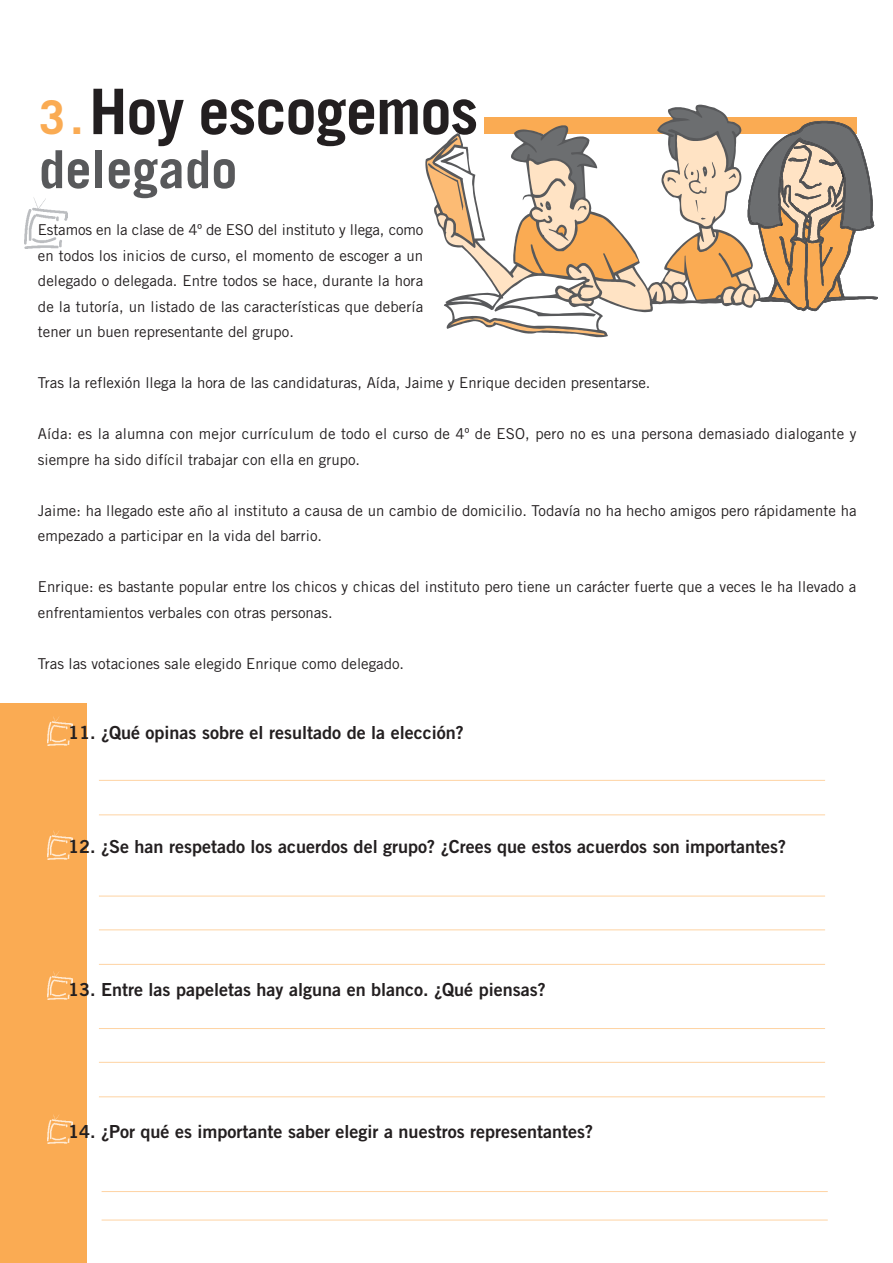
<style>
.page{position:relative;width:893px;height:1263px;background:#fff}
.page>*{position:absolute;margin:0;border:0;box-sizing:border-box;transform-origin:0 0}
.t1{font:700 62.85px "Trade Gothic";letter-spacing:-.02em;color:#231f20}
.t2{font:700 52.5px "Trade Gothic";color:#58595b}
.t3{font:18px "Trade Gothic Bold Two";color:#231f20}
.t4{font:15px/25.5px "Trade Gothic";color:#231f20}
.s1{font-size:46.5px;color:#faab53}
</style>
<div class="page">
<svg style="left:427px;top:105px;width:450px;height:230px"></svg>
<div style="left:0;top:703px;width:86px;height:560px;background:#faab53"></div>
<img style="left:48px;top:830px;width:25px;height:30px">
<img style="left:48px;top:1114px;width:25px;height:29px">
<hr style="left:99px;top:1062px;width:726px;height:1px;background:#fed3a3">
<hr style="left:99px;top:1028px;width:726px;height:1px;background:#fed3a3">
<hr style="left:99px;top:1096px;width:726px;height:1px;background:#fed3a3">
<hr style="left:99px;top:780px;width:726px;height:1px;background:#fed3a3">
<hr style="left:99px;top:814px;width:726px;height:1px;background:#fed3a3">
<hr style="left:102px;top:1191px;width:725px;height:1px;background:#fed3a3">
<hr style="left:102px;top:1220px;width:725px;height:1px;background:#fed3a3">
<img style="left:25px;top:197px;width:42px;height:52px">
<img style="left:48px;top:716px;width:25px;height:29px">
<img style="left:48px;top:971px;width:25px;height:29px">
<hr style="left:99px;top:930px;width:726px;height:1px;background:#fed3a3">
<hr style="left:99px;top:896px;width:726px;height:1px;background:#fed3a3">
<hr style="left:99px;top:964px;width:726px;height:1px;background:#fed3a3">
<h1 class="t1" style="left:39px;top:89px;width:441px"><span class="s1">3.</span>Hoy escogemos</h1>
<h2 class="t2" style="left:39px;top:150px;width:200px">delegado</h2>
<p class="t4" style="left:38px;top:218px;width:387px;text-align:justify">Estamos en la clase de 4º de ESO del instituto y llega, como en todos los inicios de curso, el momento de escoger a un delegado o delegada. Entre todos se hace, durante la hora de la tutoría, un listado de las características que debería tener un buen representante del grupo.</p>
<p class="t4" style="left:38px;top:372px;width:614px">Tras la reflexión llega la hora de las candidaturas, Aída, Jaime y Enrique deciden presentarse.</p>
<p class="t4" style="left:38px;top:423px;width:820px">Aída: es la alumna con mejor currículum de todo el curso de 4º de ESO, pero no es una persona demasiado dialogante y siempre ha sido difícil trabajar con ella en grupo.</p>
<p class="t4" style="left:38px;top:499px;width:820px">Jaime: ha llegado este año al instituto a causa de un cambio de domicilio. Todavía no ha hecho amigos pero rápidamente ha empezado a participar en la vida del barrio.</p>
<p class="t4" style="left:38px;top:576px;width:820px">Enrique: es bastante popular entre los chicos y chicas del instituto pero tiene un carácter fuerte que a veces le ha llevado a enfrentamientos verbales con otras personas.</p>
<p class="t4" style="left:38px;top:652px;width:368px">Tras las votaciones sale elegido Enrique como delegado.</p>
<p class="t3" style="left:68px;top:726px;width:397px">11. ¿Qué opinas sobre el resultado de la elección?</p>
<p class="t3" style="left:68px;top:840px;width:719px">12. ¿Se han respetado los acuerdos del grupo? ¿Crees que estos acuerdos son importantes?</p>
<p class="t3" style="left:68px;top:983px;width:479px">13. Entre las papeletas hay alguna en blanco. ¿Qué piensas?</p>
<p class="t3" style="left:68px;top:1125px;width:526px">14. ¿Por qué es importante saber elegir a nuestros representantes?</p>
</div>
